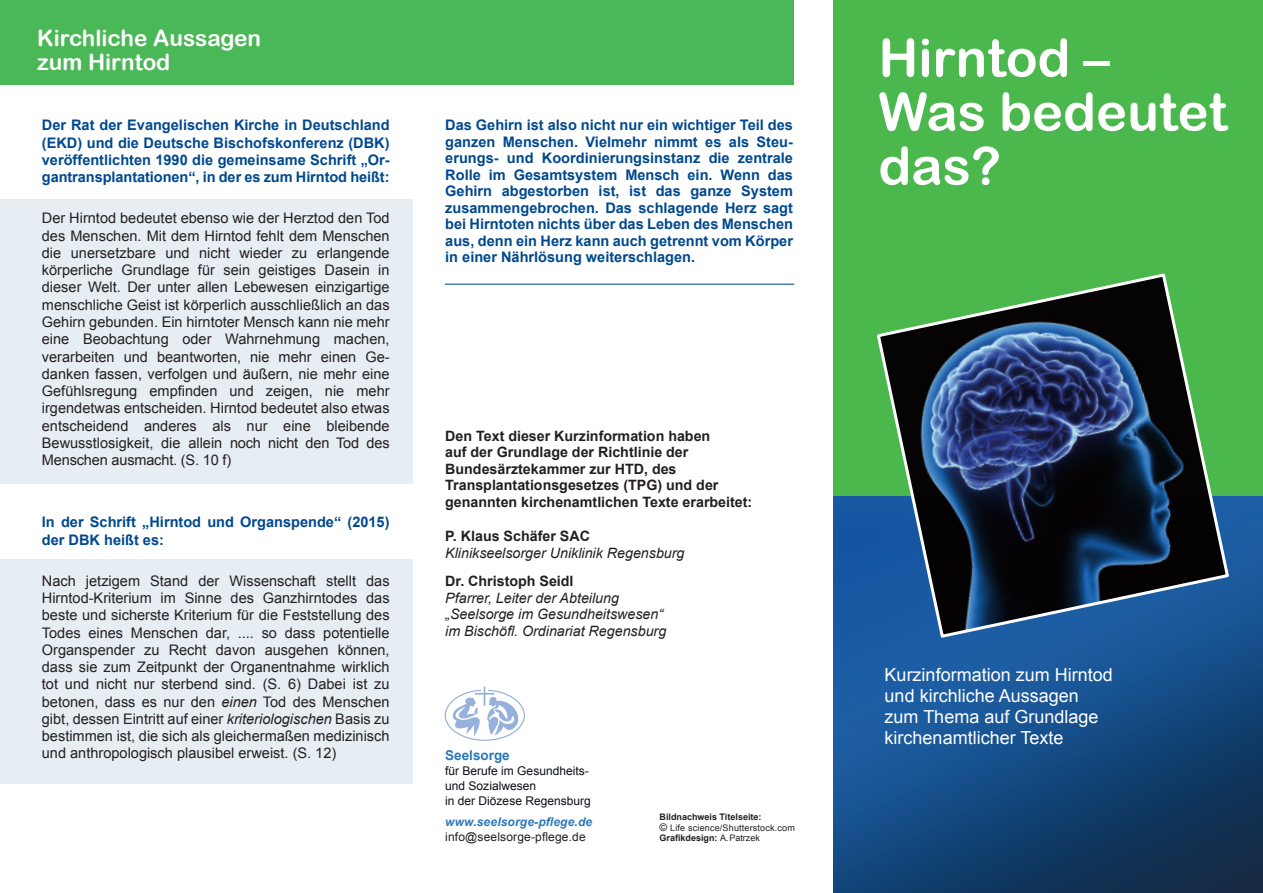
<style>
.page{position:relative;width:1263px;height:893px;background:#fff}
.page>*{position:absolute;margin:0;border:0;box-sizing:border-box;transform-origin:0 0}
.t1{font:52.5px/54px "Arial Rounded MT Bold";color:#fff}
.t2{font:22.5px/24px "Arial Rounded MT Bold";color:#fff}
.t3{font:18px/21px "Arial";color:#fff}
.t4{font:14.55px/17.2px "Arial";color:#231f20;text-align:justify}
.t5{font:700 14.55px/16.5px "Arial";color:#01498e;text-align:justify}
.t6{font:700 14.25px/16.5px "Arial";color:#231f20}
.t7{font:italic 14.25px/16.5px "Arial";color:#231f20}
.t8{font:700 13.5px "Arial";color:#2a77bd}
.t9{font:12px/15px "Arial";color:#0b0e15}
.t10{font:12px "Arial";letter-spacing:.015em;color:#231f20}
.t11{font:italic 700 12px "Arial";letter-spacing:.015em;color:#2a77bd}
.t12{font:9px/10.5px "Arial";letter-spacing:.02em;color:#231f20}
.s1{font-style:italic}
.s2{font-weight:700}
.s3{font-size:10.5px}
</style>
<div class="page">
<div style="left:0;top:199px;width:412px;height:284px;background:#e6edf3"></div>
<div style="left:0;top:559px;width:412px;height:225px;background:#e6edf3"></div>
<div style="left:833px;top:0;width:430px;height:496px;background:#4bb84d"></div>
<img style="left:833px;top:496px;width:430px;height:397px">
<svg style="left:444px;top:686px;width:81px;height:55px"></svg>
<svg style="left:875px;top:273px;width:356px;height:367px"></svg>
<div style="left:0;top:0;width:794px;height:85px;background:#4bb857"></div>
<hr style="left:445px;top:284px;width:349px;height:1px;background:#01498e">
<h2 class="t2" style="left:37px;top:28px;width:225px">Kirchliche Aussagen zum Hirntod</h2>
<p class="t5" style="left:42px;top:118px;width:349px;line-height:17.2px">Der Rat der Evangelischen Kirche in Deutschland (EKD) und die Deutsche Bischofskonferenz (DBK) veröffentlichten 1990 die gemeinsame Schrift „Or&shy;gantransplantationen“, in der es zum Hirntod heißt:</p>
<p class="t4" style="left:42px;top:211px;width:349px">Der Hirntod bedeutet ebenso wie der Herztod den Tod des Menschen. Mit dem Hirntod fehlt dem Menschen die unersetzbare und nicht wieder zu erlangende körperliche Grundlage für sein geistiges Dasein in dieser Welt. Der unter allen Lebewesen einzigartige menschliche Geist ist körperlich ausschließlich an das Gehirn gebunden. Ein hirntoter Mensch kann nie mehr eine Beobachtung oder Wahrnehmung machen, verarbeiten und beantworten, nie mehr einen Ge&shy;danken fassen, verfolgen und äußern, nie mehr eine Gefühlsregung empfinden und zeigen, nie mehr irgendetwas entscheiden. Hirntod bedeutet also etwas entscheidend anderes als nur eine bleibende Bewusstlosigkeit, die allein noch nicht den Tod des Menschen ausmacht. (S. 10 f)</p>
<p class="t5" style="left:42px;top:515px;width:349px;line-height:17.2px">In der Schrift „Hirntod und Organspende“ (2015) der DBK heißt es:</p>
<p class="t4" style="left:42px;top:573px;width:349px">Nach jetzigem Stand der Wissenschaft stellt das Hirntod-Kriterium im Sinne des Ganzhirntodes das beste und sicherste Kriterium für die Feststellung des Todes eines Menschen dar, .... so dass potentielle Organspender zu Recht davon ausgehen können, dass sie zum Zeitpunkt der Organentnahme wirklich tot und nicht nur sterbend sind. (S. 6) Dabei ist zu betonen, dass es nur den <span class="s1">einen</span> Tod des Menschen gibt, dessen Eintritt auf einer <span class="s1">kriteriologischen</span> Basis zu bestimmen ist, die sich als gleichermaßen medizinisch und anthropologisch plausibel erweist. (S. 12)</p>
<p class="t5" style="left:445px;top:118px;width:349px">Das Gehirn ist also nicht nur ein wichtiger Teil des ganzen Menschen. Vielmehr nimmt es als Steu&shy;erungs- und Koordinierungsinstanz die zentrale Rolle im Gesamtsystem Mensch ein. Wenn das Gehirn abgestorben ist, ist das ganze System zusammengebrochen. Das schlagende Herz sagt bei Hirntoten nichts über das Leben des Menschen aus, denn ein Herz kann auch getrennt vom Körper in einer Nährlösung weiterschlagen.</p>
<p class="t6" style="left:445px;top:429px;width:308px">Den Text dieser Kurzinformation haben<br>auf der Grundlage der Richtlinie der Bundesärztekammer zur HTD, des Transplantationsgesetzes (TPG) und der genannten kirchenamtlichen Texte erarbeitet:</p>
<p class="t6" style="left:445px;top:529px;width:146px">P. Klaus Schäfer SAC</p>
<p class="t7" style="left:445px;top:546px;width:241px">Klinikseelsorger Uniklinik Regensburg</p>
<p class="t6" style="left:445px;top:574px;width:130px">Dr. Christoph Seidl</p>
<p class="t7" style="left:445px;top:591px;width:222px">Pfarrer, Leiter der Abteilung „Seelsorge im Gesundheitswesen“ im Bischöfl. Ordinariat Regensburg</p>
<p class="t8" style="left:445px;top:750px;width:66px">Seelsorge</p>
<p class="t9" style="left:445px;top:764px;width:147px">für Berufe im Gesundheits&shy;und Sozialwesen<br>in der Diözese Regensburg</p>
<p class="t11" style="left:445px;top:817px;width:148px">www.seelsorge-pflege.de</p>
<p class="t10" style="left:445px;top:832px;width:142px">info@seelsorge-pflege.de</p>
<p class="t12" style="left:660px;top:813px;width:137px"><span class="s2">Bildnachweis Titelseite:<br></span><span class="s3">©</span> Life science/Shutterstock.com<br><span class="s2">Grafikdesign:</span> A. Patrzek</p>
<h1 class="t1" style="left:878px;top:36px;width:350px">Hirntod –<br>Was bedeutet das?</h1>
<p class="t3" style="left:885px;top:666px;width:230px">Kurzinformation zum Hirntod und kirchliche Aussagen zum Thema auf Grundlage kirchenamtlicher Texte</p>
</div>
